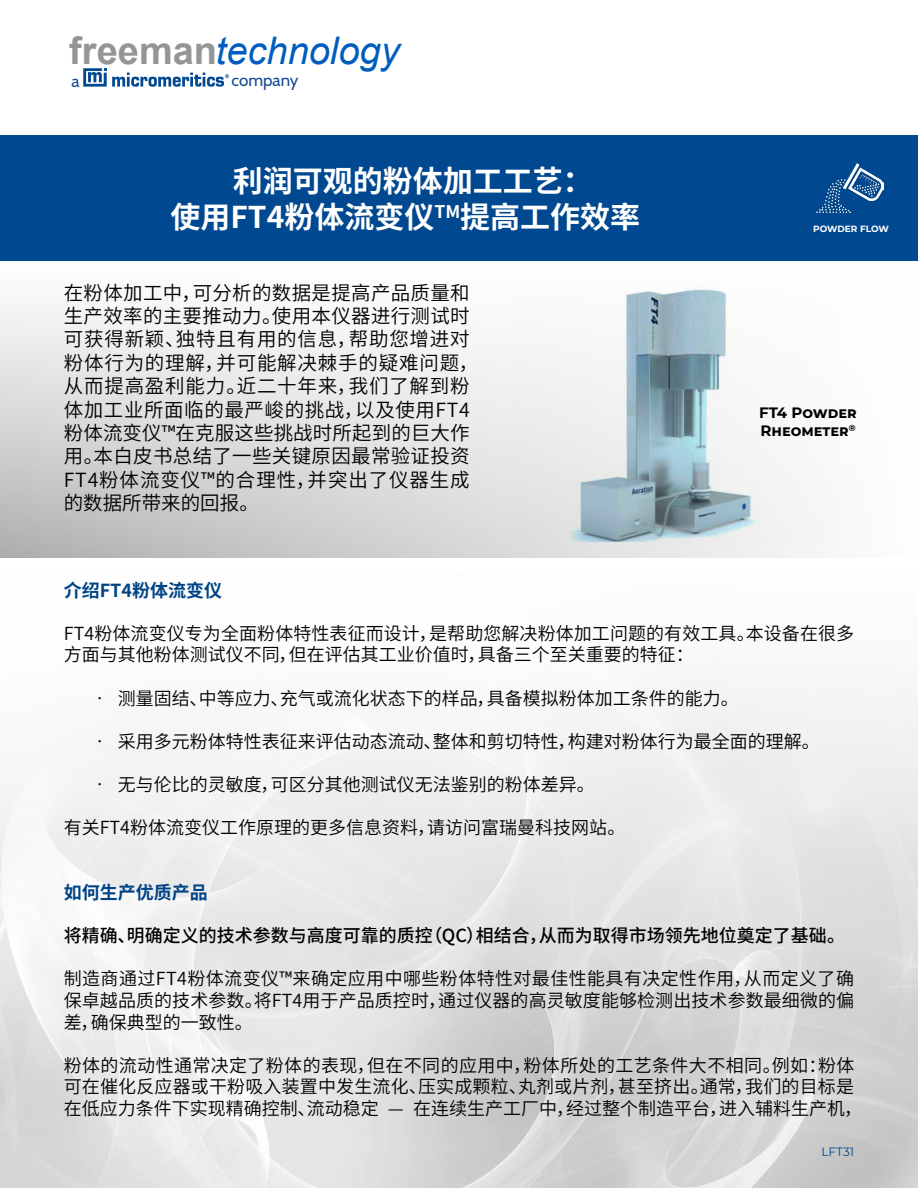
<style>
.page{position:relative;width:918px;height:1188px;background:#fff}
.page>*{position:absolute;margin:0;border:0;box-sizing:border-box;transform-origin:0 0}
.t1{font:italic 37.95px "Arial";color:#005dbe}
.t2{font:700 30px/36px "Source Han Sans CN";color:#fff;text-align:center}
.t3{font:19.5px/23.4px "Source Han Sans CN";letter-spacing:.03em;color:#000}
.t4{font:18px/21.6px "Source Han Sans CN";color:#000}
.t5{font:500 18px "Source Han Sans CN";color:#000}
.t6{font:700 18px "Source Han Sans CN";color:#004486}
.t7{font:16.95px "Cabin";color:#154995}
.t8{font:700 15px/18px "Montserrat";color:#000}
.t9{font:12px "Montserrat";letter-spacing:.005em;color:#004890}
.t10{font:700 9px "Montserrat";letter-spacing:-.005em;color:#fff}
.s1{font-weight:700;font-style:normal;color:#949596}
</style>
<div class="page">
<svg style="left:83px;top:68px;width:146px;height:19px"></svg>
<svg style="left:0;top:306px;width:814px;height:251px"></svg>
<img style="left:511px;top:286px;width:303px;height:256px">
<div style="left:0;top:135px;width:918px;height:126px;background:#004890"></div>
<img style="left:817px;top:163px;width:67px;height:49px">
<h1 class="t1" style="left:69px;top:26px;width:332px"><span class="s1">freeman</span>technology</h1>
<p class="t7" style="left:232px;top:66px;width:68px">company</p>
<p class="t7" style="left:72px;top:67px;width:10px">a</p>
<h2 class="t2" style="left:170px;top:163px;width:471px">利润可观的粉体加工工艺：<br>使用FT4粉体流变仪<sup>TM</sup>提高工作效率</h2>
<p class="t3" style="left:64px;top:281px;width:416px">在粉体加工中，可分析的数据是提高产品质量和生产效率的主要推动力。使用本仪器进行测试时可获得新颖、独特且有用的信息，帮助您增进对粉体行为的理解，并可能解决棘手的疑难问题，从而提高盈利能力。近二十年来，我们了解到粉体加工业所面临的最严峻的挑战，以及使用FT4粉体流变仪™在克服这些挑战时所起到的巨大作用。本白皮书总结了一些关键原因最常验证投资<br>FT4粉体流变仪™的合理性，并突出了仪器生成的数据所带来的回报。</p>
<p class="t10" style="left:813px;top:222px;width:77px">POWDER FLOW</p>
<p class="t8" style="left:759px;top:403px;width:99px">FT4 Powder<br>Rheometer<sup>®</sup></p>
<p class="t6" style="left:64px;top:580px;width:160px">介绍FT4粉体流变仪</p>
<p class="t4" style="left:64px;top:623px;width:792px">FT4粉体流变仪专为全面粉体特性表征而设计，是帮助您解决粉体加工问题的有效工具。本设备在很多方面与其他粉体测试仪不同，但在评估其工业价值时，具备三个至关重要的特征：</p>
<p class="t4" style="left:91px;top:688px;width:650px">• 测量固结、中等应力、充气或流化状态下的样品，具备模拟粉体加工条件的能力。</p>
<p class="t4" style="left:91px;top:731px;width:731px">• 采用多元粉体特性表征来评估动态流动、整体和剪切特性，构建对粉体行为最全面的理解。</p>
<p class="t4" style="left:91px;top:774px;width:506px">• 无与伦比的灵敏度，可区分其他测试仪无法鉴别的粉体差异。</p>
<p class="t4" style="left:64px;top:817px;width:563px">有关FT4粉体流变仪工作原理的更多信息资料，请访问富瑞曼科技网站。</p>
<p class="t6" style="left:64px;top:882px;width:145px">如何生产优质产品</p>
<p class="t5" style="left:64px;top:926px;width:783px">将精确、明确定义的技术参数与高度可靠的质控（QC）相结合，从而为取得市场领先地位奠定了基础。</p>
<p class="t4" style="left:64px;top:968px;width:792px;text-align:justify">制造商通过FT4粉体流变仪™来确定应用中哪些粉体特性对最佳性能具有决定性作用，从而定义了确保卓越品质的技术参数。将FT4用于产品质控时，通过仪器的高灵敏度能够检测出技术参数最细微的偏差，确保典型的一致性。</p>
<p class="t4" style="left:64px;top:1055px;width:800px">粉体的流动性通常决定了粉体的表现，但在不同的应用中，粉体所处的工艺条件大不相同。例如：粉体可在催化反应器或干粉吸入装置中发生流化、压实成颗粒、丸剂或片剂，甚至挤出。通常，我们的目标是在低应力条件下实现精确控制、流动稳定 — 在连续生产工厂中，经过整个制造平台，进入辅料生产机，</p>
<p class="t9" style="left:821px;top:1143px;width:34px">LFT31</p>
</div>
